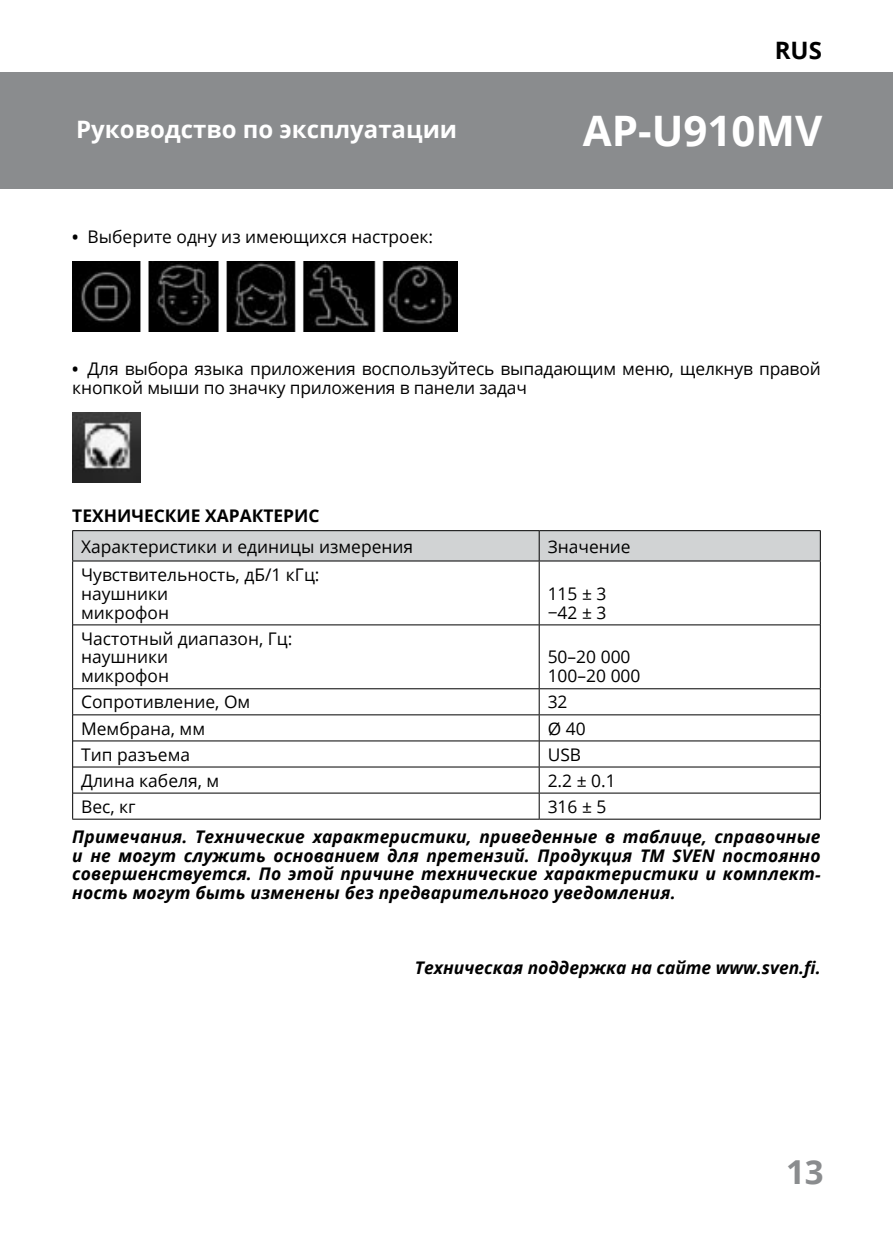
<style>
.page{position:relative;width:893px;height:1259px;background:#fff}
.page>*{position:absolute;margin:0;border:0;box-sizing:border-box;transform-origin:0 0}
.t1{font:700 42px "Open Sans";color:#fff}
.t2{font:700 33px "Open Sans";color:#8a8c8e}
.t3{font:700 24px "Open Sans";color:#fff}
.t4{font:700 24px "Open Sans";color:#000}
.t5{font:17.4px/18.9px "Open Sans";color:#000}
.t6{font:italic 700 17.4px/18.9px "Open Sans";letter-spacing:.01em;color:#000;text-align:justify}
.t7{font:700 17.4px "Open Sans";color:#000}
.s1{font-weight:700;font-size:16.5px}
</style>
<div class="page">
<div style="left:0;top:72px;width:893px;height:117px;background:#8a8c8e"></div>
<svg style="left:73px;top:561px;width:747px;height:257px"></svg>
<svg style="left:72px;top:530px;width:749px;height:30px;background:#c9cbcc"></svg>
<hr style="left:72px;top:560px;width:467px;height:1px;background:#000">
<hr style="left:539px;top:560px;width:282px;height:1px;background:#000">
<hr style="left:73px;top:624px;width:466px;height:1px;background:#000">
<hr style="left:73px;top:688px;width:466px;height:1px;background:#000">
<hr style="left:73px;top:714px;width:466px;height:1px;background:#000">
<hr style="left:73px;top:740px;width:466px;height:1px;background:#000">
<hr style="left:540px;top:740px;width:280px;height:1px;background:#000">
<hr style="left:72px;top:561px;width:1px;height:64px;background:#000">
<hr style="left:72px;top:625px;width:1px;height:64px;background:#000">
<hr style="left:72px;top:818px;width:467px;height:1px;background:#000">
<hr style="left:540px;top:624px;width:280px;height:1px;background:#000">
<hr style="left:539px;top:561px;width:1px;height:64px;background:#000">
<hr style="left:820px;top:561px;width:1px;height:64px;background:#000">
<hr style="left:539px;top:625px;width:1px;height:63px;background:#000">
<hr style="left:820px;top:625px;width:1px;height:64px;background:#000">
<svg style="left:72px;top:689px;width:1px;height:130px"></svg>
<hr style="left:539px;top:818px;width:282px;height:1px;background:#000">
<hr style="left:73px;top:766px;width:466px;height:1px;background:#000">
<hr style="left:539px;top:766px;width:281px;height:1px;background:#000">
<hr style="left:73px;top:792px;width:466px;height:1px;background:#000">
<hr style="left:539px;top:792px;width:281px;height:1px;background:#000">
<hr style="left:539px;top:688px;width:281px;height:1px;background:#000">
<hr style="left:539px;top:714px;width:281px;height:1px;background:#000">
<svg style="left:539px;top:689px;width:1px;height:130px"></svg>
<svg style="left:820px;top:689px;width:1px;height:130px"></svg>
<img style="left:72px;top:261px;width:386px;height:70px">
<img style="left:72px;top:413px;width:68px;height:70px">
<h3 class="t4" style="left:775px;top:34px;width:49px">RUS</h3>
<h3 class="t3" style="left:76px;top:113px;width:382px">Руководство по эксплуатации</h3>
<h1 class="t1" style="left:583px;top:101px;width:241px">AP-U910MV</h1>
<p class="t5" style="left:72px;top:227px;width:362px"><span class="s1">•</span> Выберите одну из имеющихся настроек:</p>
<p class="t5" style="left:72px;top:359px;width:750px"><span class="s1">•</span> Для выбора языка приложения воспользуйтесь выпадающим меню, щелкнув правой кнопкой мыши по значку приложения в панели задач</p>
<p class="t7" style="left:72px;top:503px;width:249px">ТЕХНИЧЕСКИЕ ХАРАКТЕРИС</p>
<p class="t5" style="left:81px;top:536px;width:334px">Характеристики и единицы измерения</p>
<p class="t5" style="left:548px;top:536px;width:84px">Значение</p>
<p class="t5" style="left:81px;top:564px;width:240px">Чувствительность, дБ/1 кГц: наушники<br>микрофон</p>
<p class="t5" style="left:548px;top:583px;width:60px">115 ± 3 −42 ± 3</p>
<p class="t5" style="left:81px;top:628px;width:213px">Частотный диапазон, Гц: наушники<br>микрофон</p>
<p class="t5" style="left:548px;top:647px;width:94px">50–20 000<br>100–20 000</p>
<p class="t5" style="left:81px;top:692px;width:171px">Сопротивление, Ом</p>
<p class="t5" style="left:548px;top:692px;width:21px">32</p>
<p class="t5" style="left:81px;top:718px;width:126px">Мембрана, мм</p>
<p class="t5" style="left:548px;top:718px;width:39px">Ø 40</p>
<p class="t5" style="left:81px;top:744px;width:111px">Тип разъема</p>
<p class="t5" style="left:548px;top:744px;width:35px">USB</p>
<p class="t5" style="left:81px;top:770px;width:140px">Длина кабеля, м</p>
<p class="t5" style="left:548px;top:770px;width:70px">2.2 ± 0.1</p>
<p class="t5" style="left:81px;top:796px;width:56px">Вес, кг</p>
<p class="t5" style="left:548px;top:796px;width:60px">316 ± 5</p>
<p class="t6" style="left:72px;top:826px;width:750px">Примечания. Технические характеристики, приведенные в таблице, справочные и не могут служить основанием для претензий. Продукция ТМ SVEN постоянно совершенствуется. По этой причине технические характеристики и комплект&shy;ность могут быть изменены без предварительного уведомления.</p>
<p class="t6" style="left:415px;top:958px;width:407px">Техническая поддержка на сайтe www.sven.fi.</p>
<h2 class="t2" style="left:786px;top:1148px;width:39px">13</h2>
</div>
